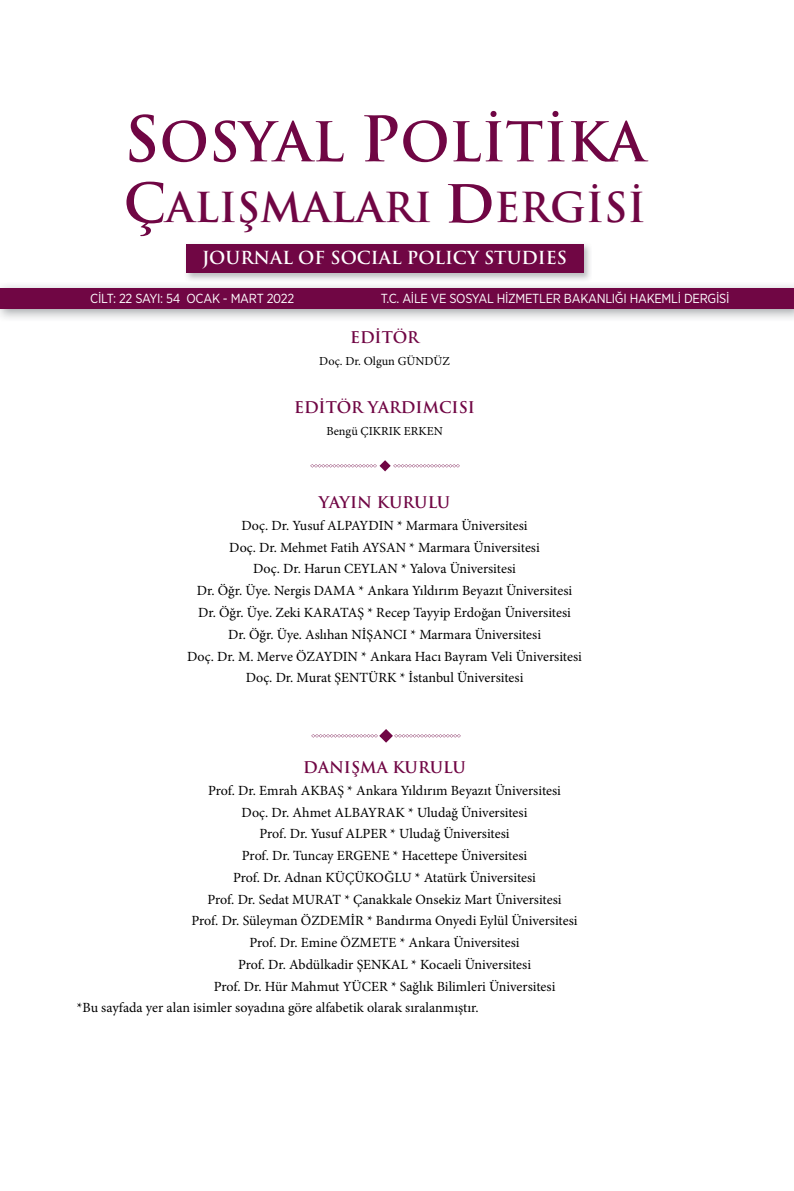
<style>
.page{position:relative;width:794px;height:1191px;background:#fff}
.page>*{position:absolute;margin:0;border:0;box-sizing:border-box;transform-origin:0 0}
.t1{font:700 53.38px "Trajan Pro";color:#700644}
.t2{font:700 40.25px "Trajan Pro";color:#700644}
.t3{font:700 17.5px "Trajan Pro";color:#fff}
.t4{font:700 15.75px "Trajan Pro";color:#700644}
.t5{font:14px/21.7px "Minion Pro";color:#000;text-align:center}
.t6{font:13.12px "Gotham Narrow";letter-spacing:-.02em;color:#fff}
.t7{font:12.25px "Minion Pro";color:#000}
.s1{font-size:61.07px}
.s2{font-size:53.2px}
.s3{font-size:60.02px}
</style>
<div class="page">
<img style="left:186px;top:244px;width:404px;height:36px">
<div style="left:186px;top:244px;width:397px;height:29px;background:#700644"></div>
<svg style="left:310px;top:460px;width:150px;height:11px"></svg>
<svg style="left:311px;top:729px;width:150px;height:13px"></svg>
<div style="left:0;top:288px;width:794px;height:21px;background:#700644"></div>
<h1 class="t1" style="left:124px;top:109px;width:523px"><span class="s1">S</span>OSYAL <span class="s1">P</span>OLİTİKA</h1>
<h2 class="t2" style="left:123px;top:183px;width:523px"><span class="s2">Ç</span>ALIŞMALARI <span class="s3">d</span>ERGİSİ</h2>
<p class="t3" style="left:202px;top:247px;width:366px">JOURNAL OF SOCIAL POLICY STUDIES</p>
<p class="t6" style="left:90px;top:291px;width:205px">CİLT: 22 SAYI: 54 OCAK - MART 2022</p>
<p class="t6" style="left:381px;top:291px;width:350px">T.C. AİLE VE SOSYAL HİZMETLER BAKANLIĞI HAKEMLİ DERGİSİ</p>
<p class="t4" style="left:350px;top:327px;width:70px">EDİTÖR</p>
<p class="t7" style="left:319px;top:353px;width:132px">Doç. Dr. Olgun GÜNDÜZ</p>
<p class="t4" style="left:294px;top:398px;width:182px">EDİTÖR YARDIMCISI</p>
<p class="t7" style="left:326px;top:423px;width:118px">Bengü ÇIKRIK ERKEN</p>
<p class="t4" style="left:319px;top:492px;width:133px">YAYIN KURULU</p>
<p class="t5" style="left:187px;top:514px;width:396px">Doç. Dr. Yusuf ALPAYDIN * Marmara Üniversitesi<br>Doç. Dr. Mehmet Fatih AYSAN * Marmara Üniversitesi<br>Doç. Dr. Harun CEYLAN * Yalova Üniversitesi<br>Dr. Öğr. Üye. Nergis DAMA * Ankara Yıldırım Beyazıt Üniversitesi Dr. Öğr. Üye. Zeki KARATAŞ * Recep Tayyip Erdoğan Üniversitesi<br>Dr. Öğr. Üye. Aslıhan NİŞANCI * Marmara Üniversitesi<br>Doç. Dr. M. Merve ÖZAYDIN * Ankara Hacı Bayram Veli Üniversitesi Doç. Dr. Murat ŞENTÜRK * İstanbul Üniversitesi</p>
<p class="t4" style="left:303px;top:757px;width:164px">DANIŞMA KURULU</p>
<p class="t5" style="left:208px;top:779px;width:354px">Prof. Dr. Emrah AKBAŞ * Ankara Yıldırım Beyazıt Üniversitesi</p>
<p class="t5" style="left:242px;top:801px;width:287px">Doç. Dr. Ahmet ALBAYRAK * Uludağ Üniversitesi</p>
<p class="t5" style="left:259px;top:823px;width:251px">Prof. Dr. Yusuf ALPER * Uludağ Üniversitesi</p>
<p class="t5" style="left:242px;top:845px;width:287px">Prof. Dr. Tuncay ERGENE * Hacettepe Üniversitesi</p>
<p class="t5" style="left:233px;top:866px;width:304px">Prof. Dr. Adnan KÜÇÜKOĞLU * Atatürk Üniversitesi</p>
<p class="t5" style="left:207px;top:888px;width:356px">Prof. Dr. Sedat MURAT * Çanakkale Onsekiz Mart Üniversitesi</p>
<p class="t5" style="left:191px;top:910px;width:388px">Prof. Dr. Süleyman ÖZDEMİR * Bandırma Onyedi Eylül Üniversitesi</p>
<p class="t5" style="left:249px;top:932px;width:271px">Prof. Dr. Emine ÖZMETE * Ankara Üniversitesi</p>
<p class="t5" style="left:238px;top:953px;width:294px">Prof. Dr. Abdülkadir ŞENKAL * Kocaeli Üniversitesi</p>
<p class="t5" style="left:214px;top:975px;width:343px">Prof. Dr. Hür Mahmut YÜCER * Sağlık Bilimleri Üniversitesi</p>
<p class="t5" style="left:77px;top:997px;width:403px">*Bu sayfada yer alan isimler soyadına göre alfabetik olarak sıralanmıştır.</p>
</div>
